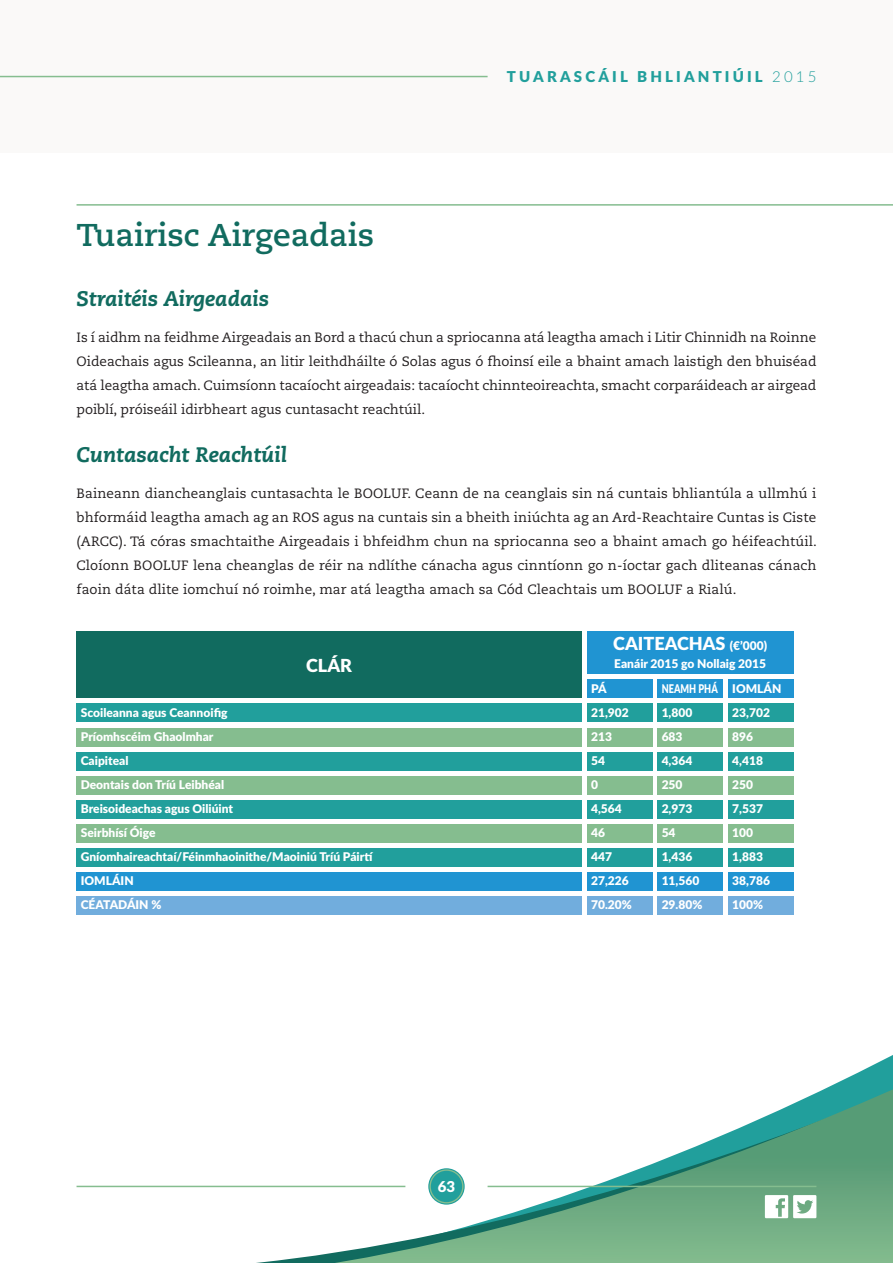
<style>
.page{position:relative;width:893px;height:1263px;background:#fff}
.page>*{position:absolute;margin:0;border:0;box-sizing:border-box;transform-origin:0 0}
.t1{font:700 31.5px "Caecilia LT Std";color:#116b5f}
.t2{font:italic 800 21px "Caecilia LT Std";color:#116b5f}
.t3{font:900 18px "Lato";color:#fff}
.t4{font:900 15px "Lato";letter-spacing:.21em;color:#219f9c}
.t5{font:900 15px "Lato";color:#fff}
.t6{font:13.5px/24px "Caecilia LT Std";color:#231f20;text-align:justify}
.t7{font:900 12px/24px "Lato";color:#fff}
.t8{font:900 12px "Lato";color:#fff;scale:.76 1}
.s1{font-weight:300}
.s2{font-size:12px}
</style>
<div class="page">
<div style="left:0;top:0;width:893px;height:153px;background:#faf9f8"></div>
<svg style="left:76px;top:1055px;width:817px;height:208px"></svg>
<svg style="left:765px;top:1195px;width:51px;height:23px"></svg>
<svg style="left:428px;top:1168px;width:37px;height:36px"></svg>
<div style="left:429px;top:1169px;width:34px;height:34px;border:1px solid #85bd8f;border-radius:50%"></div>
<hr style="left:77px;top:1186px;width:328px;height:1px;background:#85bd8f">
<hr style="left:488px;top:1186px;width:328px;height:1px;background:#85bd8f">
<hr style="left:0;top:76px;width:488px;height:1px;background:#85bd8f">
<hr style="left:77px;top:204px;width:816px;height:2px;background:#85bd8f">
<div style="left:77px;top:631px;width:505px;height:67px;background:#116b5f"></div>
<div style="left:77px;top:703px;width:505px;height:19px;background:#219f9c"></div>
<div style="left:587px;top:703px;width:65px;height:19px;background:#219f9c"></div>
<div style="left:77px;top:727px;width:505px;height:19px;background:#85bd8f"></div>
<div style="left:587px;top:727px;width:65px;height:19px;background:#85bd8f"></div>
<div style="left:77px;top:751px;width:505px;height:19px;background:#219f9c"></div>
<div style="left:587px;top:751px;width:65px;height:19px;background:#219f9c"></div>
<div style="left:77px;top:775px;width:505px;height:19px;background:#85bd8f"></div>
<div style="left:587px;top:775px;width:65px;height:19px;background:#85bd8f"></div>
<div style="left:77px;top:799px;width:505px;height:19px;background:#219f9c"></div>
<div style="left:587px;top:799px;width:65px;height:19px;background:#219f9c"></div>
<div style="left:657px;top:703px;width:66px;height:19px;background:#219f9c"></div>
<div style="left:657px;top:727px;width:66px;height:19px;background:#85bd8f"></div>
<div style="left:657px;top:751px;width:66px;height:19px;background:#219f9c"></div>
<div style="left:657px;top:775px;width:66px;height:19px;background:#85bd8f"></div>
<div style="left:657px;top:799px;width:66px;height:19px;background:#219f9c"></div>
<div style="left:728px;top:703px;width:65px;height:19px;background:#219f9c"></div>
<div style="left:728px;top:727px;width:65px;height:19px;background:#85bd8f"></div>
<div style="left:728px;top:751px;width:65px;height:19px;background:#219f9c"></div>
<div style="left:728px;top:775px;width:65px;height:19px;background:#85bd8f"></div>
<div style="left:728px;top:799px;width:65px;height:19px;background:#219f9c"></div>
<div style="left:587px;top:679px;width:65px;height:19px;background:#2094d2"></div>
<div style="left:657px;top:679px;width:66px;height:19px;background:#2094d2"></div>
<div style="left:728px;top:679px;width:65px;height:19px;background:#2094d2"></div>
<div style="left:587px;top:631px;width:206px;height:43px;background:#2094d2"></div>
<div style="left:77px;top:823px;width:505px;height:19px;background:#85bd8f"></div>
<div style="left:587px;top:823px;width:65px;height:19px;background:#85bd8f"></div>
<div style="left:77px;top:847px;width:505px;height:19px;background:#219f9c"></div>
<div style="left:587px;top:847px;width:65px;height:19px;background:#219f9c"></div>
<div style="left:77px;top:871px;width:505px;height:19px;background:#2094d2"></div>
<div style="left:587px;top:871px;width:65px;height:19px;background:#2094d2"></div>
<div style="left:77px;top:895px;width:505px;height:19px;background:#71addd"></div>
<div style="left:587px;top:895px;width:65px;height:19px;background:#71addd"></div>
<div style="left:657px;top:823px;width:66px;height:19px;background:#85bd8f"></div>
<div style="left:657px;top:847px;width:66px;height:19px;background:#219f9c"></div>
<div style="left:657px;top:871px;width:66px;height:19px;background:#2094d2"></div>
<div style="left:657px;top:895px;width:66px;height:19px;background:#71addd"></div>
<div style="left:728px;top:823px;width:65px;height:19px;background:#85bd8f"></div>
<div style="left:728px;top:847px;width:65px;height:19px;background:#219f9c"></div>
<div style="left:728px;top:871px;width:65px;height:19px;background:#2094d2"></div>
<div style="left:728px;top:895px;width:65px;height:19px;background:#71addd"></div>
<p class="t4" style="left:507px;top:65px;width:311px">Tuarascáil Bhliantiúil <span class="s1">2015</span></p>
<h1 class="t1" style="left:77px;top:217px;width:299px">Tuairisc Airgeadais</h1>
<h2 class="t2" style="left:77px;top:286px;width:194px">Straitéis Airgeadais</h2>
<p class="t6" style="left:77px;top:326px;width:741px">Is í aidhm na feidhme Airgeadais an Bord a thacú chun a spriocanna atá leagtha amach i Litir Chinnidh na Roinne Oideachais agus Scileanna, an litir leithdháilte ó Solas agus ó fhoinsí eile a bhaint amach laistigh den bhuiséad atá leagtha amach. Cuimsíonn tacaíocht airgeadais: tacaíocht chinnteoireachta, smacht corparáideach ar airgead poiblí, próiseáil idirbheart agus cuntasacht reachtúil.</p>
<h2 class="t2" style="left:77px;top:442px;width:212px">Cuntasacht Reachtúil</h2>
<p class="t6" style="left:77px;top:482px;width:742px">Baineann diancheanglais cuntasachta le BOOLUF. Ceann de na ceanglais sin ná cuntais bhliantúla a ullmhú i bhformáid leagtha amach ag an ROS agus na cuntais sin a bheith iniúchta ag an Ard-Reachtaire Cuntas is Ciste (ARCC). Tá córas smachtaithe Airgeadais i bhfeidhm chun na spriocanna seo a bhaint amach go héifeachtúil.<br>Cloíonn BOOLUF lena cheanglas de réir na ndlíthe cánacha agus cinntíonn go n-íoctar gach dliteanas cánach faoin dáta dlite iomchuí nó roimhe, mar atá leagtha amach sa Cód Cleachtais um BOOLUF a Rialú.</p>
<h3 class="t3" style="left:306px;top:652px;width:47px">Clár</h3>
<h3 class="t3" style="left:613px;top:630px;width:155px">Cait eachas <span class="s2">(€’000)</span></h3>
<p class="t7" style="left:614px;top:651px;width:153px">Eanáir 2015 go Nollaig 2015</p>
<p class="t7" style="left:591px;top:676px;width:17px">Pá</p>
<p class="t8" style="left:662px;top:680px;width:159px">neamh Phá Iomlán</p>
<p class="t7" style="left:81px;top:700px;width:148px">Scoileanna agus Ceannoifig</p>
<p class="t7" style="left:591px;top:700px;width:39px">21,902</p>
<p class="t7" style="left:81px;top:724px;width:134px">Príomhscéim Ghaolmhar</p>
<p class="t7" style="left:591px;top:724px;width:22px">213</p>
<p class="t7" style="left:81px;top:748px;width:49px">Caipiteal</p>
<p class="t7" style="left:591px;top:748px;width:15px">54</p>
<p class="t7" style="left:81px;top:772px;width:145px">Deontais don Tríú Leibhéal</p>
<p class="t7" style="left:591px;top:772px;width:8px">0</p>
<p class="t7" style="left:81px;top:796px;width:154px">Breisoideachas agus Oiliúint</p>
<p class="t7" style="left:591px;top:796px;width:32px">4,564</p>
<p class="t7" style="left:81px;top:820px;width:76px">Seirbhísí Óige</p>
<p class="t7" style="left:591px;top:820px;width:15px">46</p>
<p class="t7" style="left:81px;top:844px;width:294px">Gníomhaireachtaí/Féinmhaoinithe/Maoiniú Tríú Páirtí</p>
<p class="t7" style="left:591px;top:844px;width:22px">447</p>
<p class="t7" style="left:81px;top:868px;width:54px">Iomláin</p>
<p class="t7" style="left:591px;top:868px;width:39px">27,226</p>
<p class="t7" style="left:81px;top:892px;width:82px">Céatadáin %</p>
<p class="t7" style="left:591px;top:892px;width:42px">70.20%</p>
<p class="t7" style="left:662px;top:700px;width:32px">1,800<br>683<br>4,364<br>250<br>2,973</p>
<p class="t7" style="left:732px;top:700px;width:39px">23,702<br>896<br>4,418<br>250<br>7,537</p>
<p class="t7" style="left:662px;top:820px;width:42px">54<br>1,436<br>11,560<br>29.80%</p>
<p class="t7" style="left:732px;top:820px;width:39px">100<br>1,883<br>38,786<br>100%</p>
<p class="t5" style="left:438px;top:1175px;width:19px">63</p>
</div>
